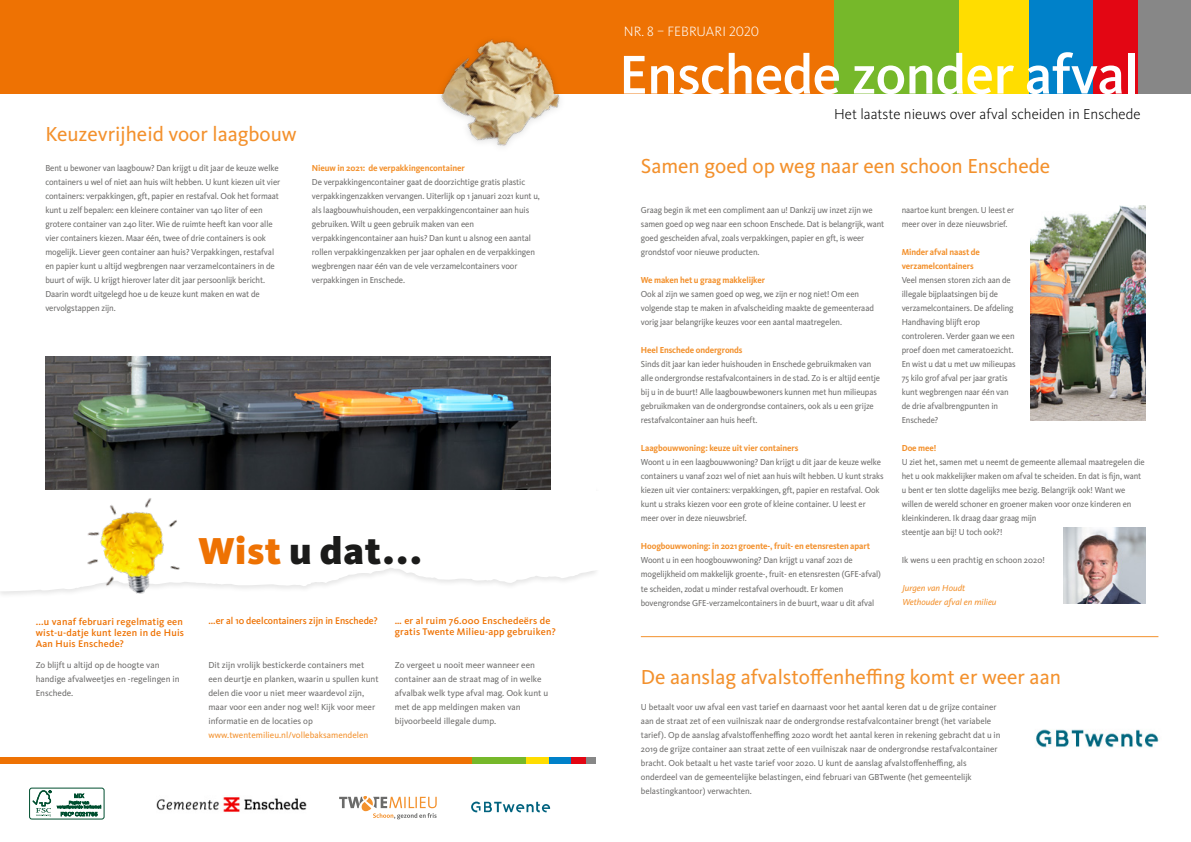
<style>
.page{position:relative;width:1191px;height:842px;background:#fff}
.page>*{position:absolute;margin:0;border:0;box-sizing:border-box;transform-origin:0 0}
.t1{font:500 56.5px "FF Kievit Pro";letter-spacing:-.01em;color:#fff}
.t2{font:900 38.9px "FF Kievit Pro";letter-spacing:.02em;color:#1b1b1a}
.t3{font:21px "FF Kievit Pro";color:#f3912d}
.t4{font:300 15px "FF Kievit Pro";color:#000}
.t5{font:300 14px "FF Kievit Pro";letter-spacing:.005em;color:#fff}
.t6{font:500 10px/11px "FF Kievit Pro";letter-spacing:.02em;color:#ee7203;text-align:justify}
.t7{font:500 10px "FF Kievit Pro";color:#ee7203;scale:.96 1}
.t8{font:9px/14px "FF Kievit Pro";letter-spacing:-.01em;color:#6d6c6b;scale:.95 1}
.t9{font:9px/14px "FF Kievit Pro";letter-spacing:-.01em;color:#6d6c6b;scale:.96 1}
.t10{font:9px/14px "FF Kievit Pro";letter-spacing:-.01em;color:#6d6c6b}
.t11{font:700 9px/14px "FF Kievit Pro";letter-spacing:-.01em;color:#f3912d;scale:.95 1}
.t12{font:9px "FF Kievit Pro";color:#f3912d}
.t13{font:italic 9px/14px "FF Kievit Pro";color:#f3912d}
.t14{font:700 9px "FF Kievit Pro";letter-spacing:-.01em;color:#f3912d;scale:.96 1}
.s1{color:#ee7203}
</style>
<div class="page">
<svg style="left:1px;top:568px;width:594px;height:24px"></svg>
<img style="left:61px;top:489px;width:134px;height:105px">
<img style="left:45px;top:356px;width:505px;height:133px">
<div style="left:1089px;top:0;width:49px;height:94px;background:#e30613"></div>
<div style="left:0;top:0;width:833px;height:94px;background:#ee7203"></div>
<div style="left:833px;top:0;width:126px;height:94px;background:#76b82a"></div>
<div style="left:959px;top:0;width:70px;height:94px;background:#fd0"></div>
<div style="left:1029px;top:0;width:64px;height:94px;background:#0081c9"></div>
<div style="left:1138px;top:0;width:53px;height:94px;background:#878787"></div>
<hr style="left:641px;top:636px;width:517px;height:1px;background:#f3912d">
<div style="left:0;top:757px;width:472px;height:7px;background:#ee7203"></div>
<div style="left:472px;top:757px;width:54px;height:7px;background:#76b82a"></div>
<div style="left:526px;top:757px;width:24px;height:7px;background:#fd0"></div>
<div style="left:550px;top:757px;width:21px;height:7px;background:#0081c9"></div>
<div style="left:571px;top:757px;width:15px;height:7px;background:#e30613"></div>
<div style="left:586px;top:757px;width:9px;height:7px;background:#878787"></div>
<div style="left:29px;top:788px;width:75px;height:31px;border:1px solid #004f30;border-radius:2px"></div>
<svg style="left:33px;top:790px;width:18px;height:27px"></svg>
<svg style="left:57px;top:793px;width:44px;height:23px"></svg>
<img style="left:440px;top:39px;width:120px;height:108px">
<img style="left:156px;top:795px;width:151px;height:17px">
<img style="left:1064px;top:527px;width:81px;height:77px">
<img style="left:1030px;top:205px;width:115px;height:216px">
<img style="left:1036px;top:729px;width:123px;height:19px">
<svg style="left:339px;top:796px;width:98px;height:23px"></svg>
<svg style="left:471px;top:801px;width:79px;height:11px"></svg>
<div style="left:579px;top:492px;width:45px;height:78px;background:#fff"></div>
<h3 class="t3" style="left:45px;top:122px;width:253px">Keuzevrijheid voor laagbouw</h3>
<p class="t9" style="left:45px;top:161px;width:246px">Bent u bewoner van laagbouw? Dan krijgt u dit jaar de keuze welke containers u wel of niet aan huis wilt hebben. U kunt kiezen uit vier containers: verpakkingen, gft, papier en restafval. Ook het formaat kunt u zelf bepalen: een kleinere container van 140 liter of een grotere container van 240 liter. Wie de ruimte heeft kan voor alle vier containers kiezen. Maar één, twee of drie containers is ook mogelijk. Liever geen container aan huis? Verpakkingen, restafval en papier kunt u altijd wegbrengen naar verzamelcontainers in de buurt of wijk. U krijgt hierover later dit jaar persoonlijk bericht.<br>Daarin wordt uitgelegd hoe u de keuze kunt maken en wat de vervolgstappen zijn.</p>
<p class="t14" style="left:312px;top:163px;width:161px">Nieuw in 2021: de verpakkingencontainer</p>
<p class="t9" style="left:312px;top:175px;width:239px">De verpakkingencontainer gaat de doorzichtige gratis plastic verpakkingenzakken vervangen. Uiterlijk op 1 januari 2021 kunt u, als laagbouwhuishouden, een verpakkingencontainer aan huis gebruiken. Wilt u geen gebruik maken van een verpakkingencontainer aan huis? Dan kunt u alsnog een aantal rollen verpakkingenzakken per jaar ophalen en de verpakkingen wegbrengen naar één van de vele verzamelcontainers voor verpakkingen in Enschede.</p>
<h2 class="t2" style="left:198px;top:527px;width:226px"><span class="s1">Wist</span> u dat...</h2>
<p class="t6" style="left:36px;top:617px;width:150px">...u vanaf februari regelmatig een wist-u-datje kunt lezen in de Huis Aan Huis Enschede?</p>
<p class="t7" style="left:208px;top:615px;width:178px">...er al 10 deelcontainers zijn in Enschede?</p>
<p class="t6" style="left:395px;top:615px;width:162px">… er al ruim 76.000 Enschedeërs de gratis Twente Milieu-app gebruiken?</p>
<p class="t10" style="left:36px;top:658px;width:145px">Zo blijft u altijd op de hoogte van handige afvalweetjes en -regelingen in<br>Enschede.</p>
<p class="t10" style="left:208px;top:658px;width:172px">Dit zijn vrolijk bestickerde containers met een deurtje en planken, waarin u spullen kunt delen die voor u niet meer waardevol zijn, maar voor een ander nog wel! Kijk voor meer informatie en de locaties op</p>
<p class="t12" style="left:208px;top:730px;width:161px">www.twentemilieu.nl/vollebaksamendelen</p>
<p class="t10" style="left:395px;top:658px;width:155px">Zo vergeet u nooit meer wanneer een container aan de straat mag of in welke afvalbak welk type afval mag. Ook kunt u met de app meldingen maken van bijvoorbeeld illegale dump.</p>
<h3 class="t5" style="left:624px;top:23px;width:137px">NR. 8 – FEBRUARI 2020</h3>
<h1 class="t1" style="left:619px;top:42px;width:521px">Enschede zonder afval</h1>
<h3 class="t4" style="left:834px;top:106px;width:308px">Het laatste nieuws over afval scheiden in Enschede</h3>
<h3 class="t3" style="left:641px;top:154px;width:411px">Samen goed op weg naar een schoon Enschede</h3>
<p class="t8" style="left:641px;top:203px;width:258px">Graag begin ik met een compliment aan u! Dankzij uw inzet zijn we samen goed op weg naar een schoon Enschede. Dat is belangrijk, want goed gescheiden afval, zoals verpakkingen, papier en gft, is weer grondstof voor nieuwe producten.</p>
<p class="t11" style="left:641px;top:273px;width:132px">We maken het u graag makkelijker</p>
<p class="t8" style="left:641px;top:287px;width:247px">Ook al zijn we samen goed op weg, we zijn er nog niet! Om een volgende stap te maken in afvalscheiding maakte de gemeenteraad vorig jaar belangrijke keuzes voor een aantal maatregelen.</p>
<p class="t11" style="left:641px;top:343px;width:109px">Heel Enschede ondergronds</p>
<p class="t8" style="left:641px;top:357px;width:253px">Sinds dit jaar kan ieder huishouden in Enschede gebruikmaken van alle ondergrondse restafvalcontainers in de stad. Zo is er altijd eentje bij u in de buurt! Alle laagbouwbewoners kunnen met hun milieupas gebruikmaken van de ondergrondse containers, ook als u een grijze restafvalcontainer aan huis heeft.</p>
<p class="t11" style="left:641px;top:441px;width:167px">Laagbouwwoning: keuze uit vier containers</p>
<p class="t8" style="left:641px;top:455px;width:257px">Woont u in een laagbouwwoning? Dan krijgt u dit jaar de keuze welke containers u vanaf 2021 wel of niet aan huis wilt hebben. U kunt straks kiezen uit vier containers: verpakkingen, gft, papier en restafval. Ook kunt u straks kiezen voor een grote of kleine container. U leest er meer over in deze nieuwsbrief.</p>
<p class="t11" style="left:641px;top:539px;width:243px">Hoogbouwwoning: in 2021 groente-, fruit- en etensresten apart</p>
<p class="t8" style="left:641px;top:554px;width:254px">Woont u in een hoogbouwwoning? Dan krijgt u vanaf 2021 de mogelijkheid om makkelijk groente-, fruit- en etensresten (GFE-afval) te scheiden, zodat u minder restafval overhoudt. Er komen bovengrondse GFE-verzamelcontainers in de buurt, waar u dit afval</p>
<p class="t8" style="left:901px;top:204px;width:120px">naartoe kunt brengen. U leest er meer over in deze nieuwsbrief.</p>
<p class="t11" style="left:901px;top:245px;width:84px">Minder afval naast de verzamelcontainers</p>
<p class="t8" style="left:901px;top:273px;width:121px">Veel mensen storen zich aan de illegale bijplaatsingen bij de verzamelcontainers. De afdeling<br>Handhaving blijft erop controleren. Verder gaan we een proef doen met cameratoezicht.<br>En wist u dat u met uw milieupas<br>75 kilo grof afval per jaar gratis kunt wegbrengen naar één van de drie afvalbrengpunten in<br>Enschede?</p>
<p class="t11" style="left:901px;top:441px;width:38px">Doe mee!</p>
<p class="t8" style="left:901px;top:455px;width:257px">U ziet het, samen met u neemt de gemeente allemaal maatregelen die het u ook makkelijker maken om afval te scheiden. En dat is fijn, want u bent er ten slotte dagelijks mee bezig. Belangrijk ook! Want we willen de wereld schoner en groener maken voor onze kinderen en kleinkinderen. Ik draag daar graag mijn<br>steentje aan bij! U toch ook?!</p>
<p class="t10" style="left:901px;top:553px;width:145px">Ik wens u een prachtig en schoon 2020!</p>
<p class="t13" style="left:902px;top:581px;width:96px">Jurgen van Houdt<br>Wethouder afval en milieu</p>
<h3 class="t3" style="left:641px;top:665px;width:421px">De aanslag afvalstoffenheffing komt er weer aan</h3>
<p class="t10" style="left:641px;top:700px;width:361px">U betaalt voor uw afval een vast tarief en daarnaast voor het aantal keren dat u de grijze container aan de straat zet of een vuilniszak naar de ondergrondse restafvalcontainer brengt (het variabele tarief). Op de aanslag afvalstoffenheffing 2020 wordt het aantal keren in rekening gebracht dat u in 2019 de grijze container aan straat zette of een vuilniszak naar de ondergrondse restafvalcontainer bracht. Ook betaalt u het vaste tarief voor 2020. U kunt de aanslag afvalstoffenheffing, als onderdeel van de gemeentelijke belastingen, eind februari van GBTwente (het gemeentelijk belastingkantoor) verwachten.</p>
</div>
